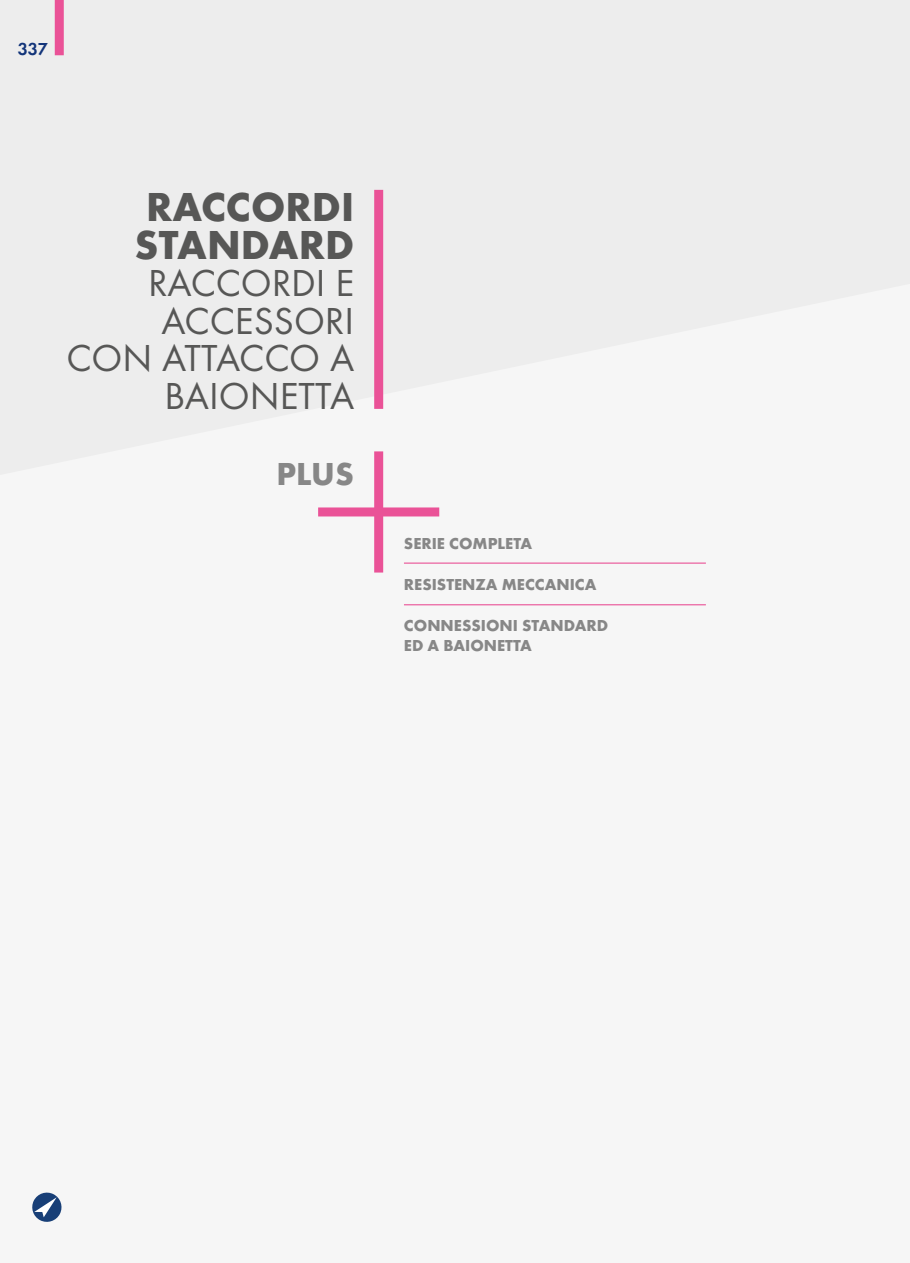
<style>
.page{position:relative;width:910px;height:1263px;background:#fff}
.page>*{position:absolute;margin:0;border:0;box-sizing:border-box;transform-origin:0 0}
.t1{font:700 42px/37.5px "Futura T";color:#575756}
.t2{font:39px/37.5px "Futura T";color:#575756;text-align:right}
.t3{font:700 33px "Futura T";color:#878787}
.t4{font:600 18px "Futura T";color:#13357a}
.t5{font:700 16.5px/19.8px "Futura T";color:#878787}
</style>
<div class="page">
<svg style="left:0;top:0;width:910px;height:475px;fill:#ededed"></svg>
<div style="left:374px;top:190px;width:9px;height:219px;background:#ea5297"></div>
<div style="left:374px;top:451px;width:9px;height:121px;background:#ea5297"></div>
<div style="left:318px;top:507px;width:121px;height:9px;background:#ea5297"></div>
<hr style="left:404px;top:604px;width:302px;height:1px;background:#ea5297">
<hr style="left:404px;top:562px;width:302px;height:2px;background:#ea5297">
<div style="left:55px;top:0;width:9px;height:55px;background:#ea5297"></div>
<svg style="left:32px;top:1192px;width:30px;height:30px"></svg>
<p class="t4" style="left:18px;top:39px;width:32px">337</p>
<h1 class="t1" style="left:135px;top:188px;width:221px">RACCORDI<br>STANDARD</h1>
<h2 class="t2" style="left:66px;top:264px;width:289px">RACCORDI E<br>ACCESSORI<br>CON ATTACCO A<br>BAIONETTA</h2>
<h3 class="t3" style="left:276px;top:454px;width:79px">PLUS</h3>
<p class="t5" style="left:404px;top:533px;width:130px">SERIE COMPLETA</p>
<p class="t5" style="left:404px;top:574px;width:194px">RESISTENZA MECCANICA</p>
<p class="t5" style="left:404px;top:615px;width:206px">CONNESSIONI STANDARD<br>ED A BAIONETTA</p>
</div>
